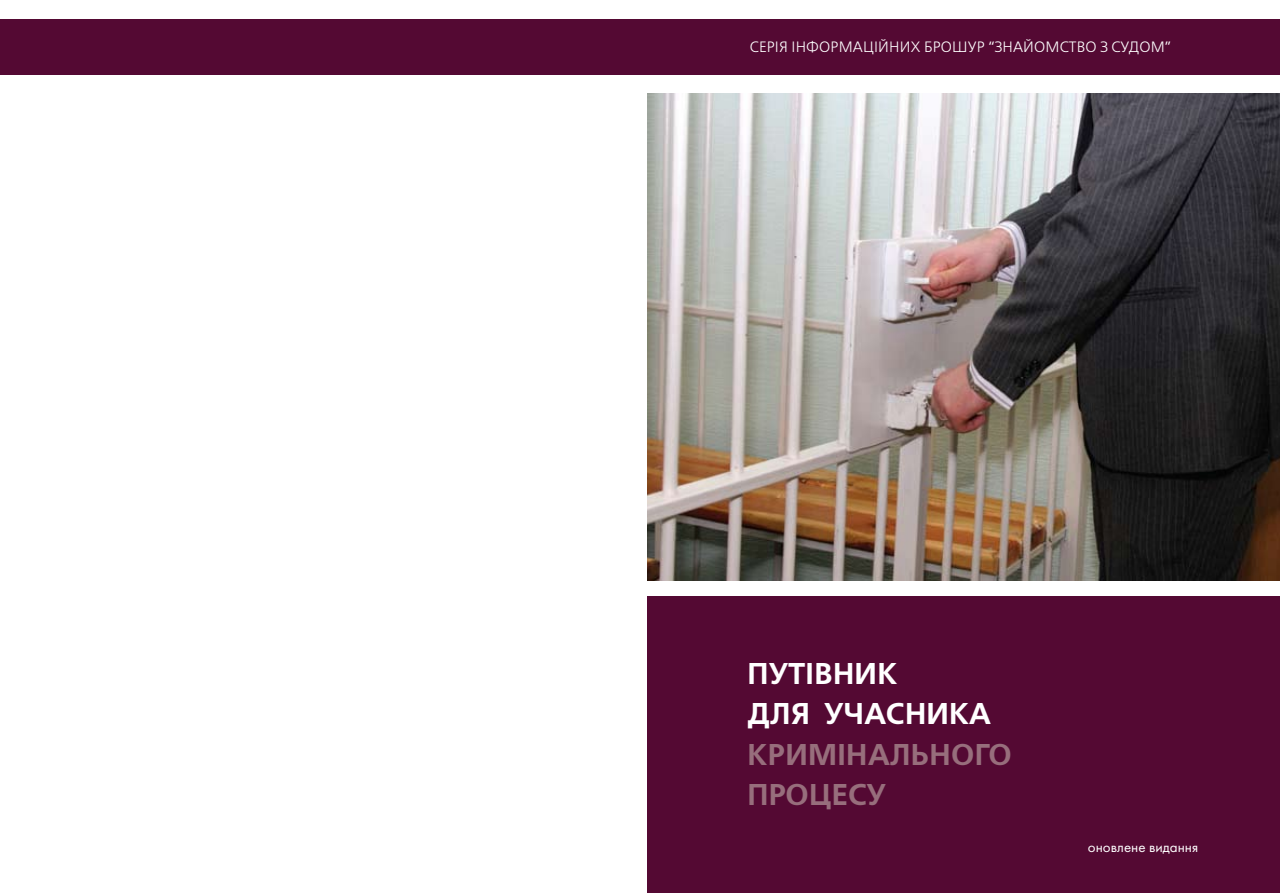
<style>
.page{position:relative;width:1280px;height:893px;background:#fff}
.page>*{position:absolute;margin:0;border:0;box-sizing:border-box;transform-origin:0 0}
.t1{font:600 30px/40.5px "Free Set";letter-spacing:.01em;color:#976e7c}
.t2{font:600 30px/40.5px "Free Set";letter-spacing:.01em;color:#fff}
.t3{font:300 15px "Free Set";letter-spacing:.01em;color:#fff}
.t4{font:15px "Futura";color:#fff}
</style>
<div class="page">
<div style="left:0;top:19px;width:1280px;height:55px;background:#540933"></div>
<div style="left:648px;top:597px;width:632px;height:296px;background:#540933"></div>
<img style="left:648px;top:94px;width:632px;height:487px">
<p class="t3" style="left:750px;top:38px;width:423px">Серія інформаційних брошур “Знайомство з судом”</p>
<h1 class="t2" style="left:747px;top:654px;width:245px">ПУТІВНИК<br>ДЛЯ УЧАСНИКА</h1>
<h1 class="t1" style="left:747px;top:735px;width:266px">КРИМІНАЛЬНОГО<br>ПРОЦЕСУ</h1>
<p class="t4" style="left:1088px;top:838px;width:112px">оновлене видання</p>
</div>
